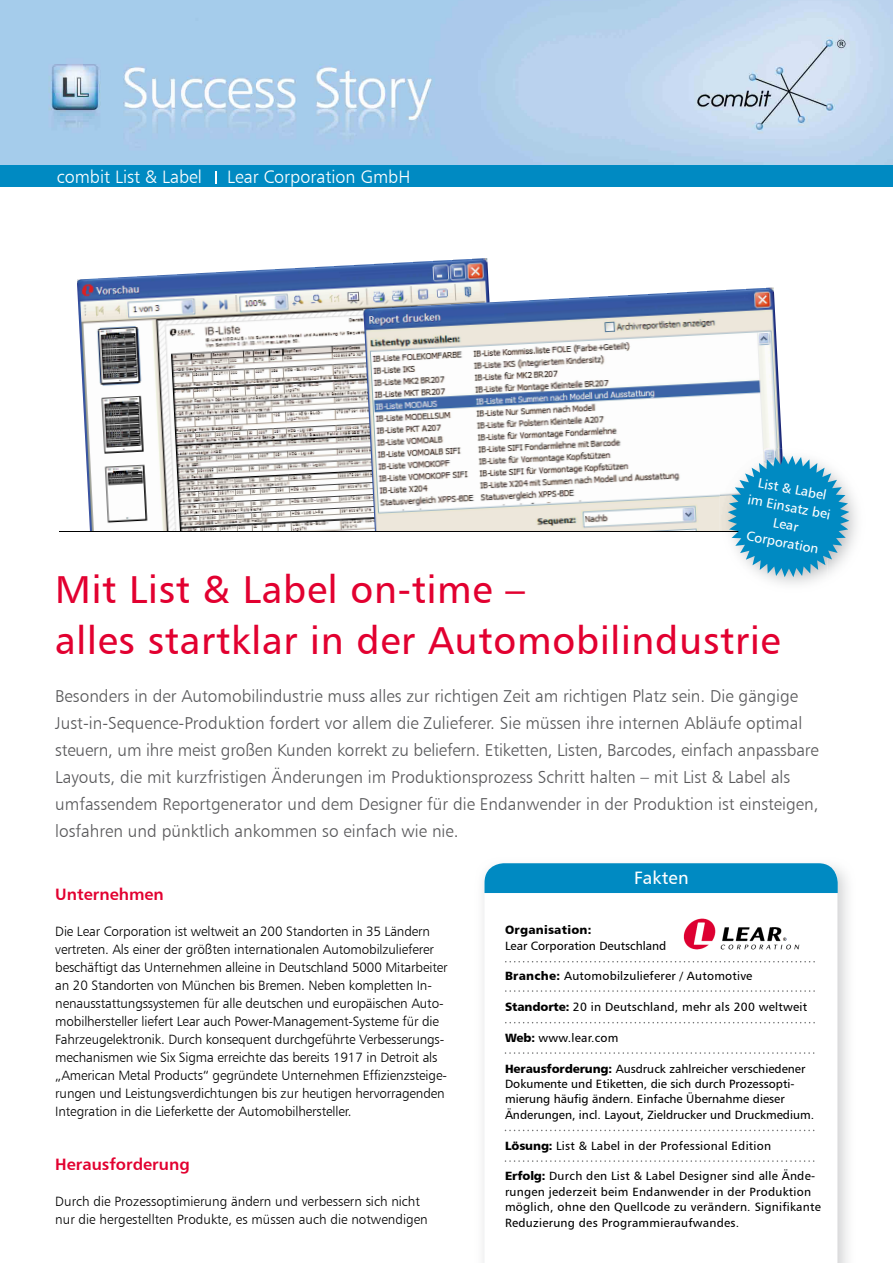
<style>
.page{position:relative;width:893px;height:1263px;background:#fff}
.page>*{position:absolute;margin:0;border:0;box-sizing:border-box;transform-origin:0 0}
.t1{font:39px/51px "Humanist 777 BT Roman B";letter-spacing:.02em;color:#e20030}
.t2{font:18px "Humanist 777 BT Light B";color:#fff}
.t3{font:18px "Humanist 777 BT Roman B";letter-spacing:.015em;color:#fff}
.t4{font:17.25px/27px "Humanist 777 BT Light B";color:#58585a}
.t5{font:16.5px "Humanist 777 BT Bold B";color:#e20030}
.t6{font:13.5px/18px "Humanist 777 BT Light B";letter-spacing:-.01em;color:#000}
.t7{font:13.5px/18px "Humanist 777 BT Roman B";color:#fff;text-align:center}
.t8{font:12px/15.3px "Humanist 777 BT Roman B";letter-spacing:.02em;color:#000}
.t9{font:12px/15.3px "Humanist 777 BT Roman B";color:#000}
.t10{font:12px "Humanist 777 BT Black B";letter-spacing:.02em;color:#000}
.s1{font-family:"Humanist 777 BT Black B"}
</style>
<div class="page">
<img style="left:0;top:0;width:893px;height:166px">
<div style="left:0;top:166px;width:893px;height:21px;background:#008ac2"></div>
<svg style="left:215px;top:171px;width:2px;height:12px"></svg>
<img style="left:77px;top:258px;width:412px;height:273px">
<img style="left:363px;top:287px;width:419px;height:244px">
<img style="left:483px;top:869px;width:365px;height:394px">
<svg style="left:484px;top:893px;width:353px;height:370px"></svg>
<div style="left:484px;top:863px;width:354px;height:30px;background:#008ac2"></div>
<svg style="left:505px;top:961px;width:310px;height:1px"></svg>
<svg style="left:505px;top:990px;width:310px;height:2px"></svg>
<svg style="left:505px;top:1022px;width:310px;height:1px"></svg>
<svg style="left:505px;top:1160px;width:309px;height:2px"></svg>
<svg style="left:505px;top:1130px;width:309px;height:1px"></svg>
<svg style="left:505px;top:1052px;width:309px;height:2px"></svg>
<hr style="left:59px;top:531px;width:715px;height:1px;background:#000">
<img style="left:720px;top:448px;width:63px;height:83px">
<svg style="left:723px;top:451px;width:131px;height:131px"></svg>
<img style="left:679px;top:912px;width:128px;height:47px">
<h2 class="t2" style="left:57px;top:166px;width:147px">combit List &amp; Label</h2>
<h2 class="t2" style="left:227px;top:166px;width:185px">Lear Corporation GmbH</h2>
<p class="t7" style="left:752px;top:473px;width:86px;rotate:10deg">List &amp; Label im Einsatz bei<br>Lear<br>Corporation</p>
<h1 class="t1" style="left:55px;top:563px;width:727px">Mit List &amp; Label on-time –<br>alles startklar in der Automobilindustrie</h1>
<p class="t4" style="left:55px;top:682px;width:765px">Besonders in der Automobilindustrie muss alles zur richtigen Zeit am richtigen Platz sein. Die gängige Just-in-Sequence-Produktion fordert vor allem die Zulieferer. Sie müssen ihre internen Abläufe optimal steuern, um ihre meist großen Kunden korrekt zu beliefern. Etiketten, Listen, Barcodes, einfach anpassbare Layouts, die mit kurzfristigen Änderungen im Produktionsprozess Schritt halten – mit List &amp; Label als umfassendem Reportgenerator und dem Designer für die Endanwender in der Produktion ist einsteigen, losfahren und pünktlich ankommen so einfach wie nie.</p>
<p class="t5" style="left:55px;top:884px;width:110px">Unternehmen</p>
<p class="t6" style="left:55px;top:922px;width:394px">Die Lear Corporation ist weltweit an 200 Standorten in 35 Ländern vertreten. Als einer der größten internationalen Automobilzulieferer beschäftigt das Unternehmen alleine in Deutschland 5000 Mitarbeiter an 20 Standorten von München bis Bremen. Neben kompletten In&shy;nenausstattungssystemen für alle deutschen und europäischen Auto&shy;mobilhersteller liefert Lear auch Power-Management-Systeme für die Fahrzeugelektronik. Durch konsequent durchgeführte Verbesserungs&shy;mechanismen wie Six Sigma erreichte das bereits 1917 in Detroit als „American Metal Products“ gegründete Unternehmen Effizienzsteige&shy;rungen und Leistungsverdichtungen bis zur heutigen hervorragenden Integration in die Lieferkette der Automobilhersteller.</p>
<p class="t5" style="left:55px;top:1154px;width:136px">Herausforderung</p>
<p class="t6" style="left:55px;top:1192px;width:374px">Durch die Prozessoptimierung ändern und verbessern sich nicht nur die hergestellten Produkte, es müssen auch die notwendigen</p>
<h2 class="t3" style="left:634px;top:866px;width:56px">Fakten</h2>
<p class="t10" style="left:505px;top:922px;width:88px">Organisation:</p>
<p class="t9" style="left:505px;top:938px;width:163px">Lear Corporation Deutschland</p>
<p class="t8" style="left:505px;top:968px;width:249px"><span class="s1">Branche:</span> Automobilzulieferer / Automotive</p>
<p class="t8" style="left:505px;top:999px;width:304px"><span class="s1">Standorte:</span> 20 in Deutschland, mehr als 200 weltweit</p>
<p class="t8" style="left:505px;top:1030px;width:115px"><span class="s1">Web:</span> www.lear.com</p>
<p class="t9" style="left:505px;top:1061px;width:311px"><span class="s1">Herausforderung:</span> Ausdruck zahlreicher verschiedener Dokumente und Etiketten, die sich durch Prozessopti&shy;mierung häufig ändern. Einfache Übernahme dieser Änderungen, incl. Layout, Zieldrucker und Druckmedium.</p>
<p class="t8" style="left:505px;top:1137px;width:268px"><span class="s1">Lösung:</span> List &amp; Label in der Professional Edition</p>
<p class="t8" style="left:505px;top:1168px;width:317px"><span class="s1">Erfolg:</span> Durch den List &amp; Label Designer sind alle Ände&shy;rungen jederzeit beim Endanwender in der Produktion möglich, ohne den Quellcode zu verändern. Signifikante Reduzierung des Programmieraufwandes.</p>
</div>
